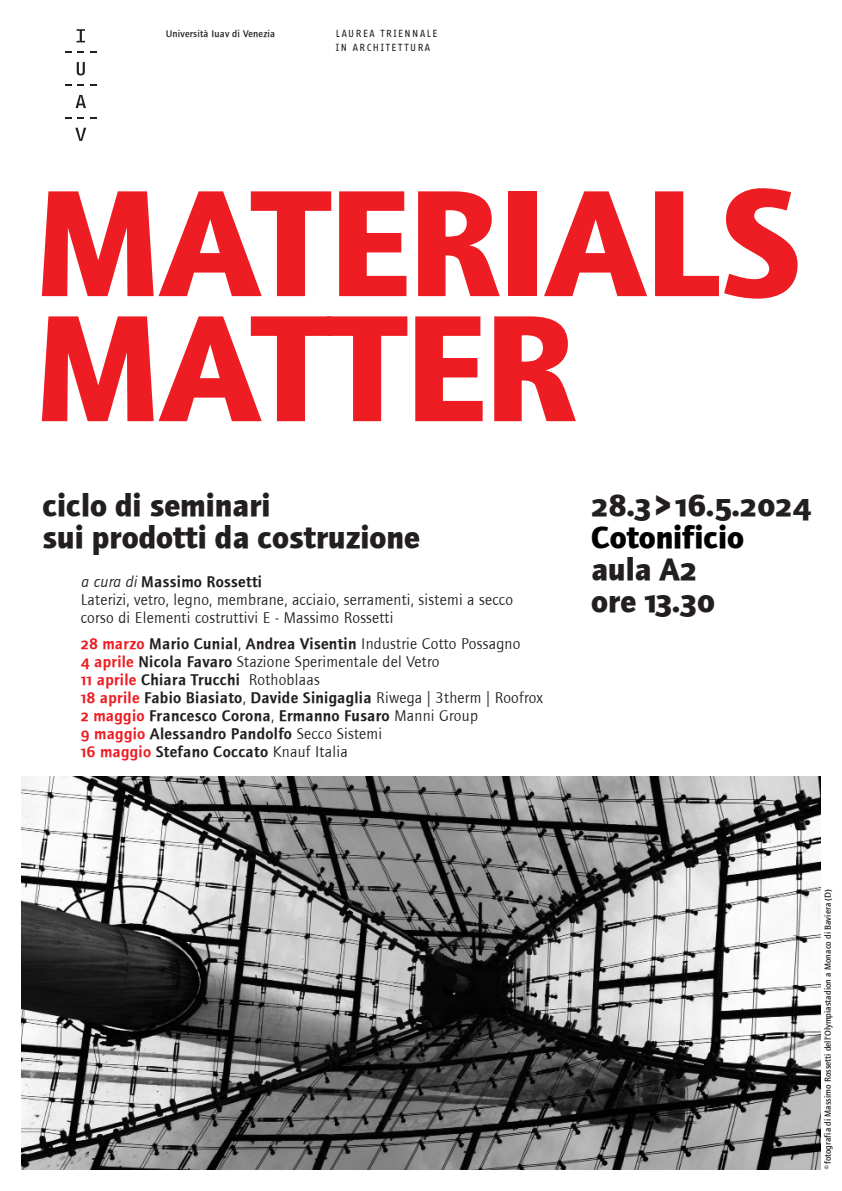
<style>
.page{position:relative;width:842px;height:1191px;background:#fff}
.page>*{position:absolute;margin:0;border:0;box-sizing:border-box;transform-origin:0 0}
.TITOLO{font:700 157px/125px "Foundry Journal";letter-spacing:-.01em;color:#ee1d23}
.SOTTOTITOLO___INFO{font:700 32px/32px "Foundry Journal";color:#231f20}
.SOTTOTITOLO___INFO-2{font:700 32px "Foundry Journal Sc";color:#231f20}
.SOTTOTITOLO___INFO-3{font:700 32px "Foundry Journal";color:#000}
.TESTO_piccolo{font:16px/18px "Foundry Journal Demi";letter-spacing:.02em;color:#231f20}
.TESTO_piccolo-2{font:16px "Foundry Journal";letter-spacing:.02em;color:#231f20}
.INTESTAZIONE_maiusco{font:10px "Fago Office Sans";letter-spacing:.15em;color:#231f20}
.t1{font:500 10px "Foundry Journal";letter-spacing:.02em;color:#231f20}
.t2{font:500 9px "Foundry Journal";color:#231f20}
.s1{font-family:"Foundry Journal";font-style:italic}
.s2{font-family:"Foundry Journal Sc Demi";color:#ee1d23}
.s3{color:#ee1d23}
.s4{font-family:"Foundry Journal"}
.s5{font-family:"Foundry Journal Demi";color:#ee1d23}
.s6{font-family:"Foundry Journal Demi"}
.s7{font-family:"Foundry Journal Sc"}
</style>
<div class="page">
<svg style="left:77px;top:29px;width:8px;height:13px"></svg>
<svg style="left:65px;top:51px;width:7px;height:2px"></svg>
<svg style="left:78px;top:51px;width:6px;height:2px"></svg>
<svg style="left:90px;top:51px;width:6px;height:2px"></svg>
<svg style="left:77px;top:62px;width:8px;height:13px"></svg>
<svg style="left:65px;top:84px;width:7px;height:2px"></svg>
<svg style="left:78px;top:84px;width:6px;height:2px"></svg>
<svg style="left:90px;top:84px;width:6px;height:2px"></svg>
<svg style="left:76px;top:95px;width:10px;height:13px"></svg>
<svg style="left:65px;top:117px;width:7px;height:2px"></svg>
<svg style="left:78px;top:117px;width:6px;height:2px"></svg>
<svg style="left:90px;top:117px;width:6px;height:2px"></svg>
<svg style="left:75px;top:128px;width:11px;height:13px"></svg>
<img style="left:21px;top:777px;width:800px;height:392px">
<p class="t1" style="left:166px;top:28px;width:111px">Università Iuav di Venezia</p>
<p class="INTESTAZIONE_maiusco" style="left:336px;top:28px;width:103px">LAUREA TRIENNALE</p>
<p class="INTESTAZIONE_maiusco" style="left:336px;top:42px;width:96px">IN ARCHITETTURA</p>
<p class="TITOLO" style="left:34px;top:181px;width:770px">MATERIALS<br>MATTER</p>
<p class="SOTTOTITOLO___INFO" style="left:43px;top:489px;width:379px">ciclo di seminari<br>sui prodotti da costruzione</p>
<p class="TESTO_piccolo" style="left:81px;top:572px;width:183px"><span class="s1">a cura di</span> Massimo Rossetti</p>
<p class="TESTO_piccolo-2" style="left:81px;top:590px;width:434px">Laterizi, vetro, legno, membrane, acciaio, serramenti, sistemi a secco</p>
<p class="TESTO_piccolo-2" style="left:81px;top:608px;width:314px">corso di Elementi costruttivi E - Massimo Rossetti</p>
<p class="TESTO_piccolo" style="left:81px;top:635px;width:441px"><span class="s2">28</span> <span class="s3">marzo</span> Mario Cunial<span class="s4">,</span> Andrea Visentin <span class="s4">Industrie Cotto Possagno</span></p>
<p class="TESTO_piccolo-2" style="left:81px;top:653px;width:360px"><span class="s2">4</span> <span class="s5">aprile</span> <span class="s6">Nicola Favaro</span> Stazione Sperimentale del Vetro</p>
<p class="TESTO_piccolo" style="left:81px;top:671px;width:240px"><span class="s2">11</span> <span class="s3">aprile</span> Chiara Trucchi <span class="s4">Rothoblaas</span></p>
<p class="TESTO_piccolo" style="left:81px;top:689px;width:464px"><span class="s2">18</span> <span class="s3">aprile</span> Fabio Biasiato<span class="s4">,</span> Davide Sinigaglia <span class="s4">Riwega | 3therm | Roofrox</span></p>
<p class="TESTO_piccolo" style="left:81px;top:707px;width:399px"><span class="s2">2</span> <span class="s3">maggio</span> Francesco Corona<span class="s4">,</span> Ermanno Fusaro <span class="s4">Manni Group</span></p>
<p class="TESTO_piccolo" style="left:81px;top:725px;width:303px"><span class="s2">9</span> <span class="s3">maggio</span> Alessandro Pandolfo <span class="s4">Secco Sistemi<br></span><span class="s2">16</span> <span class="s3">maggio</span> Stefano Coccato <span class="s4">Knauf Italia</span></p>
<p class="SOTTOTITOLO___INFO-2" style="left:591px;top:486px;width:222px">28.3&gt;16.5.2024</p>
<p class="SOTTOTITOLO___INFO-3" style="left:591px;top:518px;width:155px">Cotonificio</p>
<p class="SOTTOTITOLO___INFO" style="left:591px;top:553px;width:107px">aula <span class="s7">A2</span></p>
<p class="SOTTOTITOLO___INFO-2" style="left:591px;top:582px;width:125px"><span class="s4">ore</span> 13.30</p>
<p class="t2" style="left:823px;top:1169px;width:282px;rotate:-90deg">©fotografia di Massimo Rossetti dell’Olympiastadion a Monaco di Baviera (D)</p>
</div>
